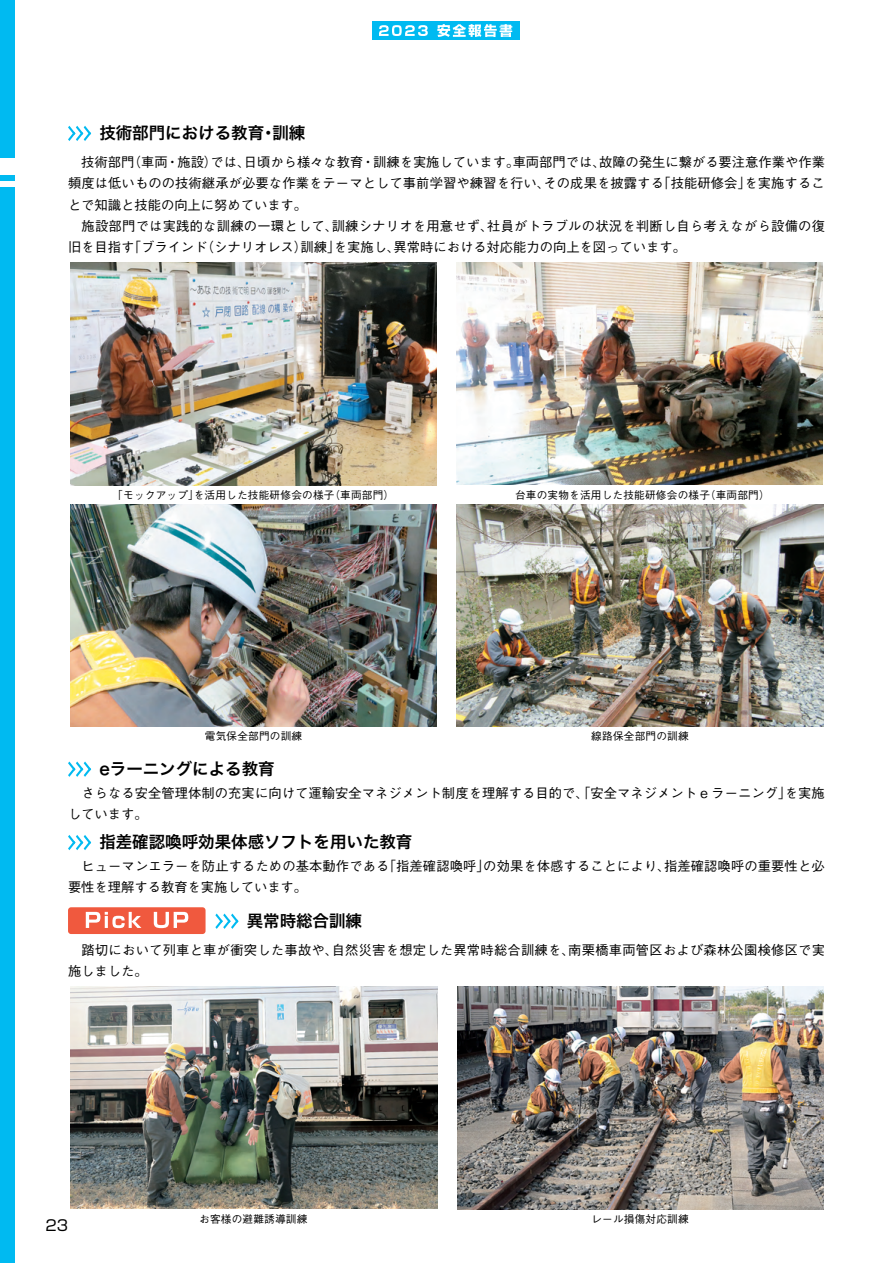
<style>
.page{position:relative;width:893px;height:1263px;background:#fff}
.page>*{position:absolute;margin:0;border:0;box-sizing:border-box;transform-origin:0 0}
.t1{font:16.5px "Hiragino Sans W6";color:#000}
.t2{font:14.85px "Shin Go Pr 6 N";color:#000}
.t3{font:500 13.35px/21.3px "Gothic BBB Pr 6 N";letter-spacing:.01em;color:#000}
.t4{font:500 10.65px "Gothic BBB Pr 6 N";letter-spacing:.02em;color:#000}
</style>
<div class="page">
<div style="left:0;top:0;width:15px;height:1263px;background:#00baf1"></div>
<div style="left:0;top:159px;width:15px;height:16px;background:#fff"></div>
<div style="left:0;top:181px;width:15px;height:6px;background:#fff"></div>
<div style="left:373px;top:21px;width:147px;height:19px;background:#00baf1"></div>
<svg style="left:379px;top:25px;width:49px;height:11px"></svg>
<svg style="left:437px;top:24px;width:75px;height:13px"></svg>
<svg style="left:68px;top:126px;width:23px;height:15px"></svg>
<svg style="left:68px;top:761px;width:23px;height:16px"></svg>
<svg style="left:68px;top:835px;width:23px;height:15px"></svg>
<svg style="left:215px;top:913px;width:23px;height:16px"></svg>
<div style="left:68px;top:907px;width:138px;height:27px;background:#f0593e;border-radius:3px"></div>
<svg style="left:86px;top:912px;width:55px;height:16px"></svg>
<svg style="left:154px;top:912px;width:34px;height:16px"></svg>
<img style="left:70px;top:262px;width:366px;height:223px">
<img style="left:457px;top:262px;width:366px;height:223px">
<img style="left:70px;top:504px;width:367px;height:222px">
<img style="left:457px;top:504px;width:366px;height:222px">
<img style="left:457px;top:986px;width:366px;height:223px">
<img style="left:70px;top:986px;width:367px;height:223px">
<p class="t1" style="left:99px;top:118px;width:207px">技術部門における教育・訓練</p>
<p class="t3" style="left:68px;top:151px;width:759px">　技術部門（車両・施設）では、日頃から様々な教育・訓練を実施しています。車両部門では、故障の発生に繋がる要注意作業や作業頻度は低いものの技術継承が必要な作業をテーマとして事前学習や練習を行い、その成果を披露する「技能研修会」を実施することで知識と技能の向上に努めています。<br>　施設部門では実践的な訓練の一環として、訓練シナリオを用意せず、社員がトラブルの状況を判断し自ら考えながら設備の復旧を目指す「ブラインド（シナリオレス）訓練」を実施し、異常時における対応能力の向上を図っています。</p>
<p class="t4" style="left:112px;top:486px;width:283px">「モックアップ」を活用した技能研修会の様子（車両部門）</p>
<p class="t4" style="left:515px;top:486px;width:256px">台車の実物を活用した技能研修会の様子（車両部門）</p>
<p class="t4" style="left:205px;top:727px;width:99px">電気保全部門の訓練</p>
<p class="t4" style="left:591px;top:727px;width:99px">線路保全部門の訓練</p>
<p class="t1" style="left:99px;top:754px;width:177px">eラーニングによる教育</p>
<p class="t3" style="left:68px;top:781px;width:758px">　さらなる安全管理体制の充実に向けて運輸安全マネジメント制度を理解する目的で、「安全マネジメント e ラーニング」を実施しています。</p>
<p class="t1" style="left:99px;top:827px;width:315px">指差確認喚呼効果体感ソフトを用いた教育</p>
<p class="t3" style="left:68px;top:854px;width:758px">　ヒューマンエラーを防止するための基本動作である「指差確認喚呼」の効果を体感することにより、指差確認喚呼の重要性と必要性を理解する教育を実施しています。</p>
<p class="t1" style="left:247px;top:906px;width:117px">異常時総合訓練</p>
<p class="t3" style="left:68px;top:938px;width:759px">　踏切において列車と車が衝突した事故や、自然災害を想定した異常時総合訓練を、南栗橋車両管区および森林公園検修区で実施しました。</p>
<p class="t2" style="left:45px;top:1213px;width:24px">23</p>
<p class="t4" style="left:199px;top:1210px;width:110px">お客様の避難誘導訓練</p>
<p class="t4" style="left:591px;top:1210px;width:99px">レール損傷対応訓練</p>
</div>
